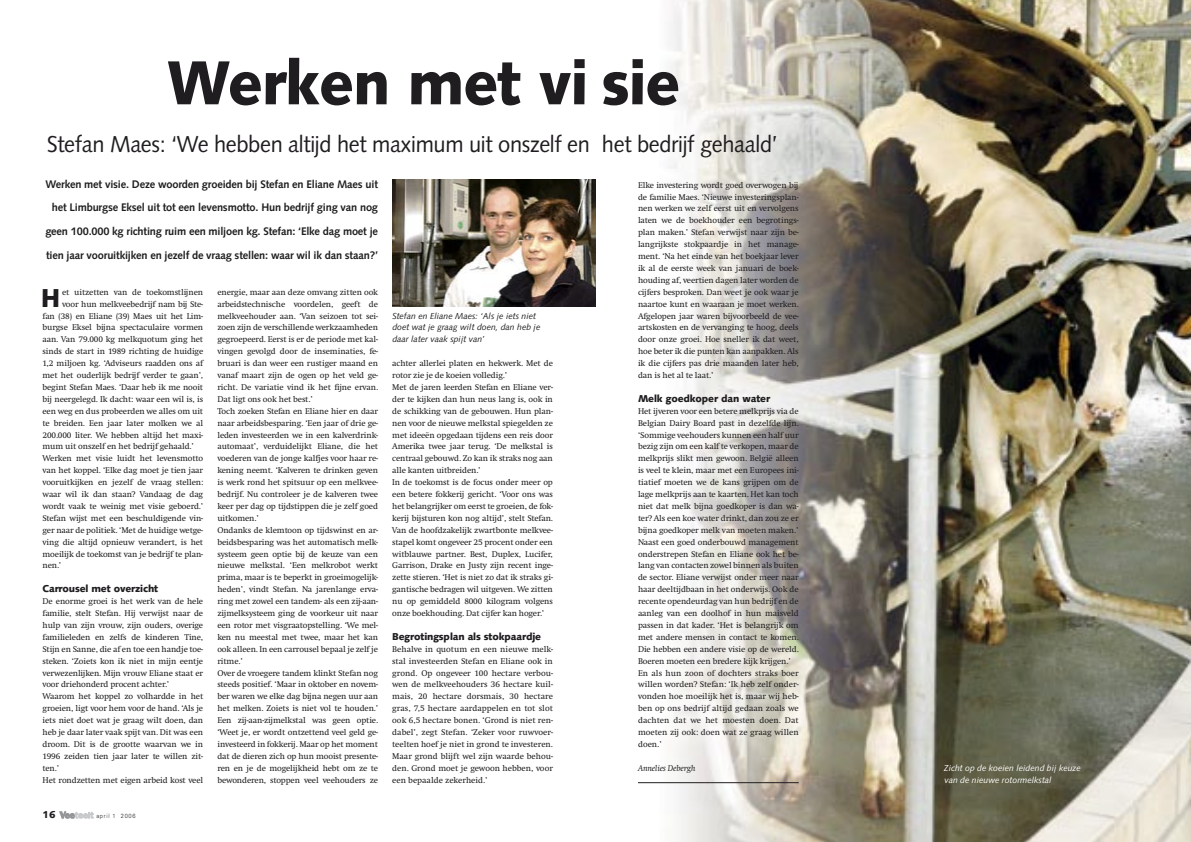
<style>
.page{position:relative;width:1191px;height:842px;background:#fff}
.page>*{position:absolute;margin:0;border:0;box-sizing:border-box;transform-origin:0 0}
.k62{font:900 62px "Syntax";letter-spacing:-.015em;color:#1f1d1f;scale:.95 1}
.initiaal{font:900 25.9px "Syntax";color:#1f1d1f}
.ok23{font:23px "Syntax";letter-spacing:-.015em;color:#1f1d1f;scale:.95 1}
.i{font:700 11px/23.8px "Syntax";letter-spacing:-.015em;color:#1f1d1f;text-align:center}
.tk{font:900 10px "Syntax";letter-spacing:-.015em;color:#1f1d1f}
.tk-2{font:8.7px/11.9px "Swift";letter-spacing:-.015em;color:#1f1d1f;text-align:justify}
.initiaal-2{font:8.7px "Swift";letter-spacing:-.015em;color:#1f1d1f}
.bs{font:italic 8.7px/11.9px "Syntax";color:#1f1d1f}
.bs-2{font:italic 8.7px/11.9px "Syntax";color:#fff}
.pc{font:italic 8.7px "Swift";letter-spacing:-.015em;color:#1f1d1f}
.t1{font:300 6px "Univers";letter-spacing:.12em;color:#1f1d1f;scale:.95 1}
</style>
<div class="page">
<svg style="left:59px;top:811px;width:35px;height:8px"></svg>
<img style="left:659px;top:0;width:532px;height:842px">
<img style="left:392px;top:179px;width:203px;height:128px">
<hr style="left:638px;top:782px;width:160px;height:1px;background:#1f1d1f">
<p class="k62" style="left:167px;top:46px;width:542px">Werken met vi sie</p>
<p class="ok23" style="left:47px;top:130px;width:771px">Stefan Maes: ‘We hebben altijd het maximum uit onszelf en het bedrijf gehaald’</p>
<p class="i" style="left:45px;top:172px;width:334px">Werken met visie. Deze woorden groeiden bij Stefan en Eliane Maes uit het Limburgse Eksel uit tot een levensmotto. Hun bedrijf ging van nog geen 100.000 kg richting ruim een miljoen kg. Stefan: ‘Elke dag moet je tien jaar vooruitkijken en jezelf de vraag stellen: waar wil ik dan staan?’</p>
<p class="tk-2" style="left:638px;top:179px;width:162px">Elke investering wordt goed overwogen bij de familie Maes. ‘Nieuwe investeringsplan&shy;nen werken we zelf eerst uit en vervolgens laten we de boekhouder een begrotings&shy;plan maken.’ Stefan verwijst naar zijn be&shy;langrijkste stokpaardje in het manage&shy;ment. ‘Na het einde van het boekjaar lever ik al de eerste week van januari de boek&shy;houding af, veertien dagen later worden de cijfers besproken. Dan weet je ook waar je naartoe kunt en waaraan je moet werken.<br>Afgelopen jaar waren bijvoorbeeld de vee&shy;artskosten en de vervanging te hoog, deels door onze groei. Hoe sneller ik dat weet, hoe beter ik die punten kan aanpakken. Als ik die cijfers pas drie maanden later heb, dan is het al te laat.’</p>
<p class="tk" style="left:638px;top:392px;width:134px">Melk goedkoper dan water</p>
<p class="tk-2" style="left:638px;top:405px;width:162px">Het ijveren voor een betere melkprijs via de Belgian Dairy Board past in dezelfde lijn. ‘Sommige veehouders kunnen een half uur bezig zijn om een kalf te verkopen, maar de melkprijs slikt men gewoon. België alleen is veel te klein, maar met een Europees ini&shy;tiatief moeten we de kans grijpen om de lage melkprijs aan te kaarten. Het kan toch niet dat melk bijna goedkoper is dan wa&shy;ter? Als een koe water drinkt, dan zou ze er bijna goedkoper melk van moeten maken.’</p>
<p class="tk-2" style="left:638px;top:536px;width:162px">Naast een goed onderbouwd management onderstrepen Stefan en Eliane ook het be&shy;lang van contacten zowel binnen als buiten de sector. Eliane verwijst onder meer naar haar deeltijdbaan in het onderwijs. Ook de recente opendeurdag van hun bedrijf en de aanleg van een doolhof in hun maisveld passen in dat kader. ‘Het is belangrijk om met andere mensen in contact te komen.<br>Die hebben een andere visie op de wereld.<br>Boeren moeten een bredere kijk krijgen.’</p>
<p class="tk-2" style="left:638px;top:667px;width:162px">En als hun zoon of dochters straks boer willen worden? Stefan: ‘Ik heb zelf onder&shy;vonden hoe moeilijk het is, maar wij heb&shy;ben op ons bedrijf altijd gedaan zoals we dachten dat we het moesten doen. Dat moeten zij ook: doen wat ze graag willen doen.’</p>
<p class="pc" style="left:638px;top:763px;width:59px">Annelies Debergh</p>
<p class="bs-2" style="left:944px;top:762px;width:138px">Zicht op de koeien leidend bij keuze van de nieuwe rotormelkstal</p>
<p class="initiaal" style="left:41px;top:282px;width:21px">H</p>
<p class="initiaal-2" style="left:62px;top:287px;width:143px">et uitzetten van de toekomstlijnen</p>
<p class="tk-2" style="left:217px;top:286px;width:162px">energie, maar aan deze omvang zitten ook arbeidstechnische voordelen, geeft de melkveehouder aan. ‘Van seizoen tot sei&shy;zoen zijn de verschillende werkzaamheden gegroepeerd. Eerst is er de periode met kal&shy;vingen gevolgd door de inseminaties, fe&shy;bruari is dan weer een rustiger maand en vanaf maart zijn de ogen op het veld ge&shy;richt. De variatie vind ik het fijne ervan.<br>Dat ligt ons ook het best.’</p>
<p class="tk-2" style="left:217px;top:405px;width:162px">Toch zoeken Stefan en Eliane hier en daar naar arbeidsbesparing. ‘Een jaar of drie ge&shy;leden investeerden we in een kalverdrink&shy;automaat’, verduidelijkt Eliane, die het voederen van de jonge kalfjes voor haar re&shy;kening neemt. ‘Kalveren te drinken geven is werk rond het spitsuur op een melkvee&shy;bedrijf. Nu controleer je de kalveren twee keer per dag op tijdstippen die je zelf goed uitkomen.’</p>
<p class="tk-2" style="left:217px;top:524px;width:162px">Ondanks de klemtoon op tijdswinst en ar&shy;beidsbesparing was het automatisch melk&shy;systeem geen optie bij de keuze van een nieuwe melkstal. ‘Een melkrobot werkt prima, maar is te beperkt in groeimogelijk&shy;heden’, vindt Stefan. Na jarenlange erva&shy;ring met zowel een tandem- als een zij-aan&shy;zijmelksysteem ging de voorkeur uit naar een rotor met visgraatopstelling. ‘We mel&shy;ken nu meestal met twee, maar het kan ook alleen. In een carrousel bepaal je zelf je ritme.’</p>
<p class="tk-2" style="left:217px;top:667px;width:162px">Over de vroegere tandem klinkt Stefan nog steeds positief. ‘Maar in oktober en novem&shy;ber waren we elke dag bijna negen uur aan het melken. Zoiets is niet vol te houden.’ Een zij-aan-zijmelkstal was geen optie. ‘Weet je, er wordt ontzettend veel geld ge&shy;investeerd in fokkerij. Maar op het moment dat de dieren zich op hun mooist presente&shy;ren en je de mogelijkheid hebt om ze te bewonderen, stoppen veel veehouders ze</p>
<p class="initiaal-2" style="left:62px;top:299px;width:143px">voor hun melkveebedrijf nam bij Ste-</p>
<p class="initiaal-2" style="left:43px;top:311px;width:162px">fan (38) en Eliane (39) Maes uit het Lim-</p>
<p class="initiaal-2" style="left:43px;top:323px;width:162px">burgse Eksel bijna spectaculaire vormen</p>
<p class="initiaal-2" style="left:43px;top:335px;width:162px">aan. Van 79.000 kg melkquotum ging het</p>
<p class="initiaal-2" style="left:43px;top:347px;width:162px">sinds de start in 1989 richting de huidige</p>
<p class="initiaal-2" style="left:43px;top:359px;width:162px">1,2 miljoen kg. ‘Adviseurs raadden ons af</p>
<p class="initiaal-2" style="left:43px;top:370px;width:162px">met het ouderlijk bedrijf verder te gaan’,</p>
<p class="initiaal-2" style="left:43px;top:382px;width:162px">begint Stefan Maes. ‘Daar heb ik me nooit</p>
<p class="initiaal-2" style="left:43px;top:394px;width:162px">bij neergelegd. Ik dacht: waar een wil is, is</p>
<p class="initiaal-2" style="left:43px;top:406px;width:162px">een weg en dus probeerden we alles om uit</p>
<p class="initiaal-2" style="left:43px;top:418px;width:162px">te breiden. Een jaar later molken we al</p>
<p class="initiaal-2" style="left:43px;top:430px;width:162px">200.000 liter. We hebben altijd het maxi-</p>
<p class="initiaal-2" style="left:43px;top:442px;width:153px">mum uit onszelf en het bedrijf gehaald.’</p>
<p class="tk-2" style="left:43px;top:453px;width:162px">Werken met visie luidt het levensmotto van het koppel. ‘Elke dag moet je tien jaar vooruitkijken en jezelf de vraag stellen: waar wil ik dan staan? Vandaag de dag wordt vaak te weinig met visie geboerd.’ Stefan wijst met een beschuldigende vin&shy;ger naar de politiek. ‘Met de huidige wetge&shy;ving die altijd opnieuw verandert, is het moeilijk de toekomst van je bedrijf te plan&shy;nen.’</p>
<p class="tk" style="left:43px;top:583px;width:117px">Carrousel met overzicht</p>
<p class="tk-2" style="left:43px;top:595px;width:162px">De enorme groei is het werk van de hele familie, stelt Stefan. Hij verwijst naar de hulp van zijn vrouw, zijn ouders, overige familieleden en zelfs de kinderen Tine, Stijn en Sanne, die af en toe een handje toe&shy;steken. ‘Zoiets kon ik niet in mijn eentje verwezenlijken. Mijn vrouw Eliane staat er voor driehonderd procent achter.’</p>
<p class="tk-2" style="left:43px;top:691px;width:162px">Waarom het koppel zo volhardde in het groeien, ligt voor hem voor de hand. ‘Als je iets niet doet wat je graag wilt doen, dan heb je daar later vaak spijt van. Dit was een droom. Dit is de grootte waarvan we in 1996 zeiden tien jaar later te willen zit&shy;ten.’</p>
<p class="tk-2" style="left:43px;top:774px;width:162px">Het rondzetten met eigen arbeid kost veel</p>
<p class="bs" style="left:392px;top:310px;width:149px">Stefan en Eliane Maes: ‘Als je iets niet doet wat je graag wilt doen, dan heb je daar later vaak spijt van’</p>
<p class="tk-2" style="left:392px;top:357px;width:162px">achter allerlei platen en hekwerk. Met de rotor zie je de koeien volledig.’</p>
<p class="tk-2" style="left:392px;top:381px;width:162px">Met de jaren leerden Stefan en Eliane ver&shy;der te kijken dan hun neus lang is, ook in de schikking van de gebouwen. Hun plan&shy;nen voor de nieuwe melkstal spiegelden ze met ideeën opgedaan tijdens een reis door Amerika twee jaar terug. ‘De melkstal is centraal gebouwd. Zo kan ik straks nog aan alle kanten uitbreiden.’</p>
<p class="tk-2" style="left:392px;top:476px;width:162px">In de toekomst is de focus onder meer op een betere fokkerij gericht. ‘Voor ons was het belangrijker om eerst te groeien, de fok&shy;kerij bijsturen kon nog altijd’, stelt Stefan.<br>Van de hoofdzakelijk zwartbonte melkvee&shy;stapel komt ongeveer 25 procent onder een witblauwe partner. Best, Duplex, Lucifer, Garrison, Drake en Justy zijn recent inge&shy;zette stieren. ‘Het is niet zo dat ik straks gi&shy;gantische bedragen wil uitgeven. We zitten nu op gemiddeld 8000 kilogram volgens onze boekhouding. Dat cijfer kan hoger.’</p>
<p class="tk" style="left:392px;top:630px;width:150px">Begrotingsplan als stokpaardje</p>
<p class="tk-2" style="left:392px;top:643px;width:162px">Behalve in quotum en een nieuwe melk&shy;stal investeerden Stefan en Eliane ook in grond. Op ongeveer 100 hectare verbou&shy;wen de melkveehouders 36 hectare kuil&shy;mais, 20 hectare dorsmais, 30 hectare gras, 7,5 hectare aardappelen en tot slot ook 6,5 hectare bonen. ‘Grond is niet ren&shy;dabel’, zegt Stefan. ‘Zeker voor ruwvoer&shy;teelten hoef je niet in grond te investeren.<br>Maar grond blijft wel zijn waarde behou&shy;den. Grond moet je gewoon hebben, voor een bepaalde zekerheid.’</p>
<p class="tk" style="left:43px;top:809px;width:14px">16</p>
<p class="t1" style="left:96px;top:813px;width:43px">april 1 2006</p>
</div>
